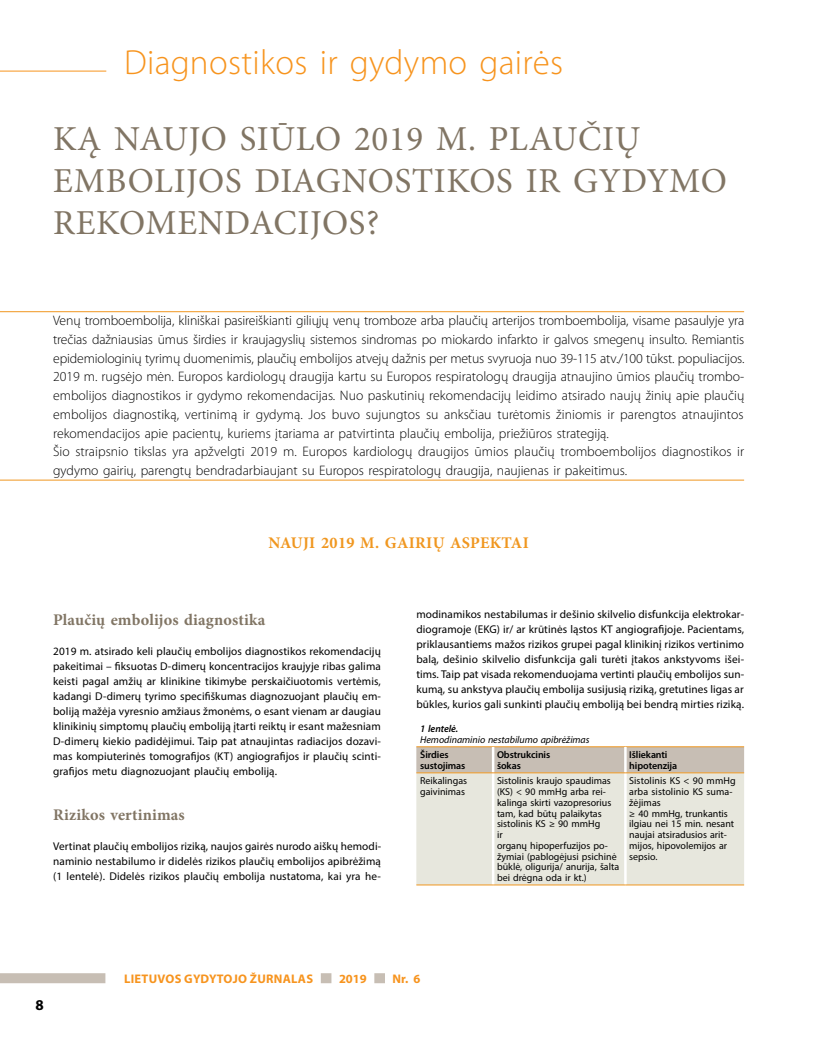
<style>
.page{position:relative;width:815px;height:1053px;background:#fff}
.page>*{position:absolute;margin:0;border:0;box-sizing:border-box;transform-origin:0 0}
.t1{font:35px/42px "Minion Pro";letter-spacing:.02em;color:#817564}
.t2{font:300 35px "Myriad Pro";letter-spacing:.01em;color:#f7941e}
.t3{font:700 16.25px "Minion Pro";letter-spacing:.01em;color:#817564}
.t4{font:700 16.25px "Minion Pro";letter-spacing:.02em;color:#f09720}
.t5{font:700 15px "Myriad Pro";color:#000}
.t6{font:300 13.75px/18.8px "Myriad Pro";color:#000}
.t7{font:700 12.5px "Myriad Pro";letter-spacing:.02em;color:#f7941e}
.t8{font:11.25px/15px "Myriad Pro";letter-spacing:.01em;color:#000;text-align:justify}
.t9{font:10px/10.8px "Myriad Pro";color:#000}
.t10{font:600 10px/10.8px "Myriad Pro";letter-spacing:-.01em;color:#000}
.t11{font:italic 10px "Myriad Pro";letter-spacing:-.005em;color:#000}
.t12{font:italic 600 10px "Myriad Pro";letter-spacing:-.005em;color:#000}
</style>
<div class="page">
<hr style="left:0;top:311px;width:744px;height:1px;background:#f09720">
<hr style="left:0;top:480px;width:744px;height:1px;background:#f09720">
<div style="left:416px;top:747px;width:328px;height:25px;background:#c7beb4"></div>
<div style="left:416px;top:773px;width:328px;height:111px;background:#e7e7dd"></div>
<hr style="left:416px;top:746px;width:77px;height:1px;background:#f09720">
<hr style="left:493px;top:746px;width:132px;height:1px;background:#f09720">
<hr style="left:625px;top:746px;width:119px;height:1px;background:#f09720">
<hr style="left:492px;top:747px;width:2px;height:25px;background:#fff">
<hr style="left:624px;top:747px;width:3px;height:25px;background:#fff">
<hr style="left:492px;top:773px;width:2px;height:111px;background:#fff">
<hr style="left:624px;top:773px;width:3px;height:111px;background:#fff">
<hr style="left:416px;top:772px;width:77px;height:1px;background:#f09720">
<hr style="left:493px;top:772px;width:132px;height:1px;background:#f09720">
<hr style="left:625px;top:772px;width:119px;height:1px;background:#f09720">
<hr style="left:416px;top:884px;width:77px;height:1px;background:#f09720">
<hr style="left:493px;top:884px;width:132px;height:1px;background:#f09720">
<hr style="left:625px;top:884px;width:119px;height:1px;background:#f09720">
<div style="left:0;top:973px;width:105px;height:10px;background:#c7beb4"></div>
<div style="left:321px;top:973px;width:10px;height:10px;background:#c7beb4"></div>
<div style="left:374px;top:973px;width:11px;height:10px;background:#c7beb4"></div>
<hr style="left:0;top:71px;width:106px;height:1px;background:#f7941e">
<h1 class="t2" style="left:124px;top:41px;width:441px">Diagnostikos ir gydymo gairės</h1>
<h1 class="t1" style="left:53px;top:117px;width:675px">KĄ NAUJO SIŪLO 2019 M. PLAUČIŲ<br>EMBOLIJOS DIAGNOSTIKOS IR GYDYMO<br>REKOMENDACIJOS?</h1>
<p class="t6" style="left:53px;top:311px;width:693px">Venų tromboembolija, kliniškai pasireiškianti giliųjų venų tromboze arba plaučių arterijos tromboembolija, visame pasaulyje yra trečias dažniausias ūmus širdies ir kraujagyslių sistemos sindromas po miokardo infarkto ir galvos smegenų insulto. Remiantis epidemiologinių tyrimų duomenimis, plaučių embolijos atvejų dažnis per metus svyruoja nuo 39-115 atv./100 tūkst. populiacijos.<br>2019 m. rugsėjo mėn. Europos kardiologų draugija kartu su Europos respiratologų draugija atnaujino ūmios plaučių trombo&shy;embolijos diagnostikos ir gydymo rekomendacijas. Nuo paskutinių rekomendacijų leidimo atsirado naujų žinių apie plaučių embolijos diagnostiką, vertinimą ir gydymą. Jos buvo sujungtos su anksčiau turėtomis žiniomis ir parengtos atnaujintos rekomendacijos apie pacientų, kuriems įtariama ar patvirtinta plaučių embolija, priežiūros strategiją.<br>Šio straipsnio tikslas yra apžvelgti 2019 m. Europos kardiologų draugijos ūmios plaučių tromboembolijos diagnostikos ir gydymo gairių, parengtų bendradarbiaujant su Europos respiratologų draugija, naujienas ir pakeitimus.</p>
<h2 class="t4" style="left:268px;top:531px;width:262px">NAUJI 2019 M. GAIRIŲ ASPEKTAI</h2>
<h2 class="t3" style="left:53px;top:608px;width:214px">Plaučių embolijos diagnostika</h2>
<p class="t8" style="left:53px;top:643px;width:329px">2019 m. atsirado keli plaučių embolijos diagnostikos rekomendacijų pakeitimai – fiksuotas D-dimerų koncentracijos kraujyje ribas galima keisti pagal amžių ar klinikine tikimybe perskaičiuotomis vertėmis, kadangi D-dimerų tyrimo specifiškumas diagnozuojant plaučių em&shy;boliją mažėja vyresnio amžiaus žmonėms, o esant vienam ar daugiau klinikinių simptomų plaučių emboliją įtarti reiktų ir esant mažesniam D-dimerų kiekio padidėjimui. Taip pat atnaujintas radiacijos dozavi&shy;mas kompiuterinės tomografijos (KT) angiografijos ir plaučių scinti&shy;grafijos metu diagnozuojant plaučių emboliją.</p>
<h2 class="t3" style="left:53px;top:803px;width:133px">Rizikos vertinimas</h2>
<p class="t8" style="left:53px;top:838px;width:330px">Vertinat plaučių embolijos riziką, naujos gairės nurodo aiškų hemodi&shy;naminio nestabilumo ir didelės rizikos plaučių embolijos apibrėžimą (1 lentelė). Didelės rizikos plaučių embolija nustatoma, kai yra he-</p>
<p class="t8" style="left:416px;top:606px;width:329px">modinamikos nestabilumas ir dešinio skilvelio disfunkcija elektrokar&shy;diogramoje (EKG) ir/ ar krūtinės ląstos KT angiografijoje. Pacientams, priklausantiems mažos rizikos grupei pagal klinikinį rizikos vertinimo balą, dešinio skilvelio disfunkcija gali turėti įtakos ankstyvoms išei&shy;tims. Taip pat visada rekomenduojama vertinti plaučių embolijos sun&shy;kumą, su ankstyva plaučių embolija susijusią riziką, gretutines ligas ar būkles, kurios gali sunkinti plaučių emboliją bei bendrą mirties riziką.</p>
<p class="t12" style="left:420px;top:722px;width:40px">1 lentelė.</p>
<p class="t11" style="left:420px;top:733px;width:171px">Hemodinaminio nestabilumo apibrėžimas</p>
<p class="t10" style="left:420px;top:749px;width:47px">Širdies sustojimas</p>
<p class="t10" style="left:497px;top:749px;width:55px">Obstrukcinis šokas</p>
<p class="t10" style="left:629px;top:749px;width:49px">Išliekanti hipotenzija</p>
<p class="t9" style="left:420px;top:775px;width:48px">Reikalingas gaivinimas</p>
<p class="t9" style="left:497px;top:775px;width:124px">Sistolinis kraujo spaudimas (KS) &lt; 90 mmHg arba rei&shy;kalinga skirti vazopresorius tam, kad būtų palaikytas sistolinis KS ≥ 90 mmHg<br>ir<br>organų hipoperfuzijos po&shy;žymiai (pablogėjusi psichinė būklė, oligurija/ anurija, šalta bei drėgna oda ir kt.)</p>
<p class="t9" style="left:629px;top:775px;width:108px">Sistolinis KS &lt; 90 mmHg arba sistolinio KS suma&shy;žėjimas<br>≥ 40 mmHg, trunkantis ilgiau nei 15 min. nesant naujai atsiradusios arit&shy;mijos, hipovolemijos ar sepsio.</p>
<h3 class="t5" style="left:35px;top:995px;width:10px">8</h3>
<p class="t7" style="left:124px;top:970px;width:190px">LIETUVOS GYDYTOJO ŽURNALAS</p>
<p class="t7" style="left:339px;top:970px;width:29px">2019</p>
<p class="t7" style="left:393px;top:970px;width:29px">Nr. 6</p>
</div>
